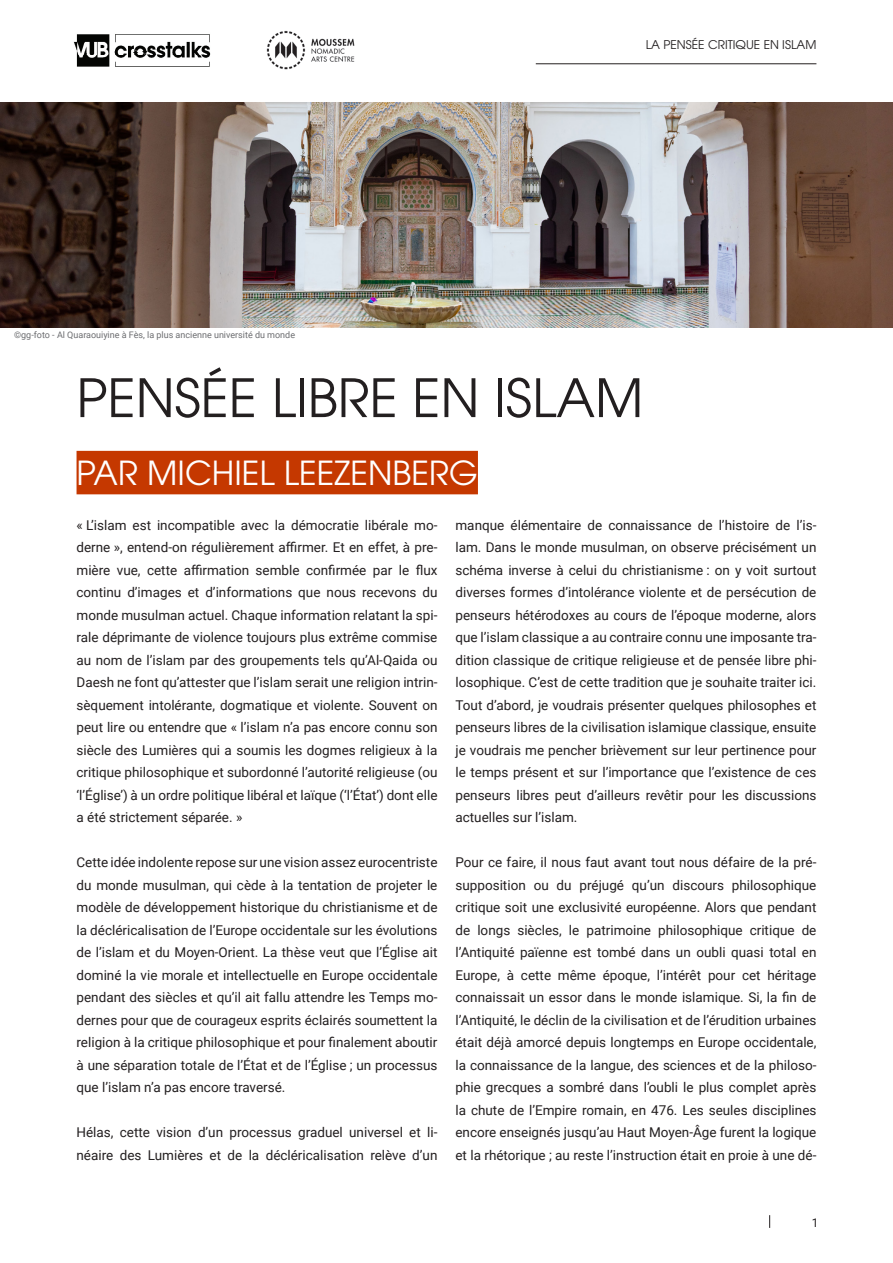
<style>
.page{position:relative;width:893px;height:1263px;background:#fff}
.page>*{position:absolute;margin:0;border:0;box-sizing:border-box;transform-origin:0 0}
.t1{font:52.5px "Avant Garde LT";color:#231f20}
.VUB_STRIP_SUBTITLE_O{font:33px "Avant Garde LT";color:#fff}
.Roboto_body_9___15{font:13.5px/22.5px "Roboto";color:#231f20;text-align:justify}
.t2{font:12px "Avant Garde LT";color:#231f20}
.t3{font:12px "Roboto";color:#231f20}
.Roboto_body_9___15-2{font:9px "Roboto";color:#6c6d70}
</style>
<div class="page">
<svg style="left:769px;top:1215px;width:1px;height:13px"></svg>
<hr style="left:536px;top:64px;width:280px;height:1px;background:#231f20">
<img style="left:73px;top:34px;width:138px;height:33px">
<img style="left:266px;top:30px;width:89px;height:40px">
<div style="left:77px;top:451px;width:401px;height:43px;background:#c53800"></div>
<img style="left:0;top:102px;width:893px;height:225px">
<p class="Roboto_body_9___15-2" style="left:14px;top:329px;width:282px">©gg-foto - Al Quaraouiyine à Fès, la plus ancienne université du monde</p>
<p class="t2" style="left:646px;top:37px;width:172px">LA PENSÉE CRITIQUE EN ISLAM</p>
<p class="t1" style="left:77px;top:367px;width:568px">PENSÉE LIBRE EN ISLAM</p>
<p class="VUB_STRIP_SUBTITLE_O" style="left:77px;top:453px;width:403px">PAR MICHIEL LEEZENBERG</p>
<p class="Roboto_body_9___15" style="left:77px;top:513px;width:362px">« L’islam est incompatible avec la démocratie libérale mo&shy;derne », entend-on régulièrement affirmer. Et en effet, à pre&shy;mière vue, cette affirmation semble confirmée par le flux continu d’images et d’informations que nous recevons du monde musulman actuel. Chaque information relatant la spi&shy;rale déprimante de violence toujours plus extrême commise au nom de l’islam par des groupements tels qu’Al-Qaida ou Daesh ne font qu’attester que l’islam serait une religion intrin&shy;sèquement intolérante, dogmatique et violente. Souvent on peut lire ou entendre que « l’islam n’a pas encore connu son siècle des Lumières qui a soumis les dogmes religieux à la critique philosophique et subordonné l’autorité religieuse (ou ‘l’Église’) à un ordre politique libéral et laïque (‘l’État’) dont elle a été strictement séparée. »</p>
<p class="Roboto_body_9___15" style="left:77px;top:850px;width:362px">Cette idée indolente repose sur une vision assez eurocentriste du monde musulman, qui cède à la tentation de projeter le modèle de développement historique du christianisme et de la décléricalisation de l’Europe occidentale sur les évolutions de l’islam et du Moyen-Orient. La thèse veut que l’Église ait dominé la vie morale et intellectuelle en Europe occidentale pendant des siècles et qu’il ait fallu attendre les Temps mo&shy;dernes pour que de courageux esprits éclairés soumettent la religion à la critique philosophique et pour finalement aboutir à une séparation totale de l’État et de l’Église ; un processus que l’islam n’a pas encore traversé.</p>
<p class="Roboto_body_9___15" style="left:77px;top:1120px;width:362px">Hélas, cette vision d’un processus graduel universel et li&shy;néaire des Lumières et de la décléricalisation relève d’un</p>
<p class="Roboto_body_9___15" style="left:455px;top:513px;width:362px">manque élémentaire de connaissance de l’histoire de l’is&shy;lam. Dans le monde musulman, on observe précisément un schéma inverse à celui du christianisme : on y voit surtout diverses formes d’intolérance violente et de persécution de penseurs hétérodoxes au cours de l’époque moderne, alors que l’islam classique a au contraire connu une imposante tra&shy;dition classique de critique religieuse et de pensée libre phi&shy;losophique. C’est de cette tradition que je souhaite traiter ici.<br>Tout d’abord, je voudrais présenter quelques philosophes et penseurs libres de la civilisation islamique classique, ensuite je voudrais me pencher brièvement sur leur pertinence pour le temps présent et sur l’importance que l’existence de ces penseurs libres peut d’ailleurs revêtir pour les discussions actuelles sur l’islam.</p>
<p class="Roboto_body_9___15" style="left:455px;top:850px;width:362px">Pour ce faire, il nous faut avant tout nous défaire de la pré&shy;supposition ou du préjugé qu’un discours philosophique critique soit une exclusivité européenne. Alors que pendant de longs siècles, le patrimoine philosophique critique de l’Antiquité païenne est tombé dans un oubli quasi total en Europe, à cette même époque, l’intérêt pour cet héritage connaissait un essor dans le monde islamique. Si, la fin de l’Antiquité, le déclin de la civilisation et de l’érudition urbaines était déjà amorcé depuis longtemps en Europe occidentale, la connaissance de la langue, des sciences et de la philoso&shy;phie grecques a sombré dans l’oubli le plus complet après la chute de l’Empire romain, en 476. Les seules disciplines encore enseignés jusqu’au Haut Moyen-Âge furent la logique et la rhétorique ; au reste l’instruction était en proie à une dé-</p>
<p class="t3" style="left:812px;top:1214px;width:8px">1</p>
</div>
